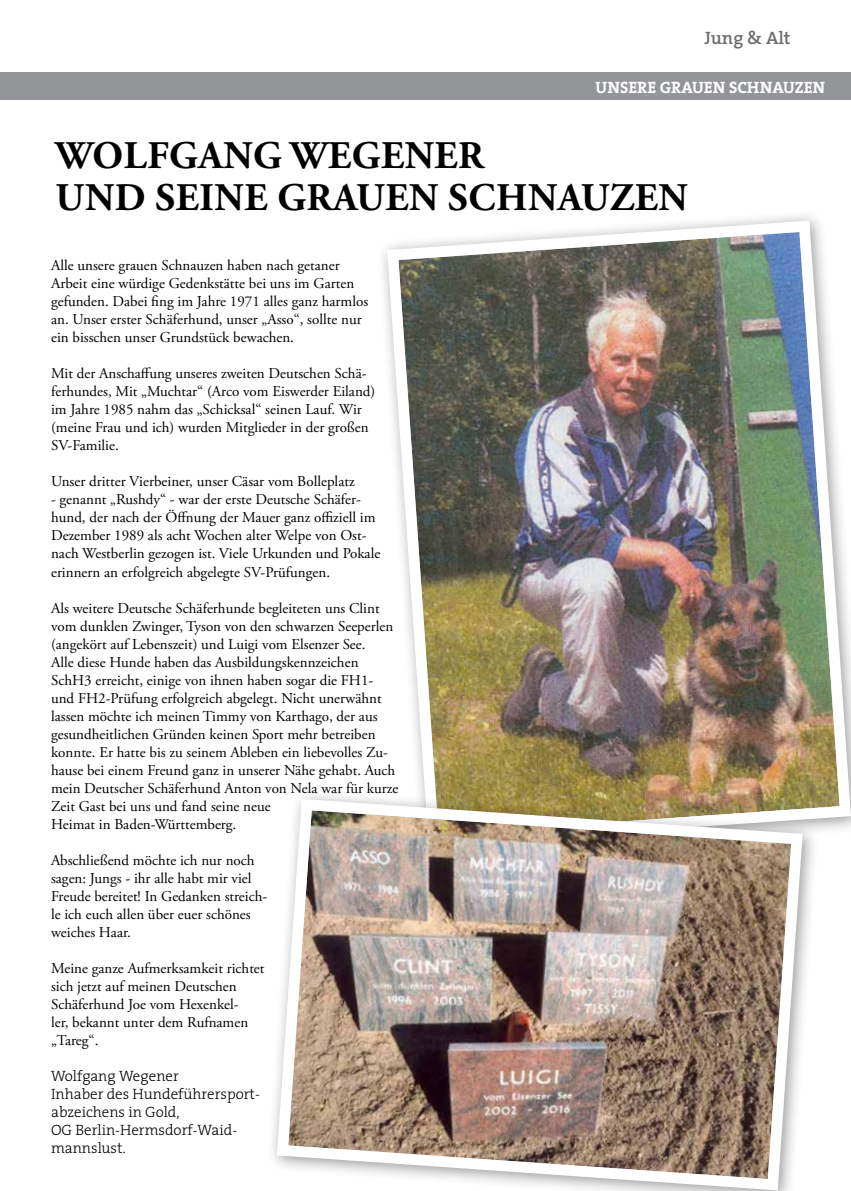
<style>
.page{position:relative;width:851px;height:1191px;background:#fff}
.page>*{position:absolute;margin:0;border:0;box-sizing:border-box;transform-origin:0 0}
.t1{font:700 39px/42px "Adobe Garamond Pro";letter-spacing:.015em;color:#000}
.t2{font:600 18px "The Serif";color:#6d6e71}
.t3{font:700 16.5px "The Serif";color:#fff}
.t4{font:15px/18px "Adobe Garamond Pro";color:#000}
.t5{font:300 15px/18px "The Serif";color:#000}
</style>
<div class="page">
<div style="left:0;top:72px;width:850px;height:28px;background:#939598"></div>
<img style="left:383px;top:216px;width:467px;height:614px">
<div style="left:266px;top:788px;width:553px;height:403px;background:#000;opacity:.4"></div>
<img style="left:271px;top:793px;width:537px;height:398px">
<p class="t2" style="left:704px;top:27px;width:88px">Jung &amp; Alt</p>
<p class="t3" style="left:595px;top:77px;width:231px">UNSERE GRAUEN SCHNAUZEN</p>
<h1 class="t1" style="left:56px;top:135px;width:633px">WOLFGANG WEGENER<br>UND SEINE GRAUEN SCHNAUZEN</h1>
<p class="t4" style="left:51px;top:257px;width:318px">Alle unsere grauen Schnauzen haben nach getaner Arbeit eine würdige Gedenkstätte bei uns im Garten gefunden. Dabei fing im Jahre 1971 alles ganz harmlos an. Unser erster Schäferhund, unser „Asso“, sollte nur ein bisschen unser Grundstück bewachen.</p>
<p class="t4" style="left:51px;top:365px;width:326px">Mit der Anschaffung unseres zweiten Deutschen Schä&shy;ferhundes, Mit „Muchtar“ (Arco vom Eiswerder Eiland) im Jahre 1985 nahm das „Schicksal“ seinen Lauf. Wir (meine Frau und ich) wurden Mitglieder in der großen SV-Familie.</p>
<p class="t4" style="left:51px;top:473px;width:305px">Unser dritter Vierbeiner, unser Cäsar vom Bolleplatz</p>
<p class="t4" style="left:51px;top:491px;width:331px">- genannt „Rushdy“ - war der erste Deutsche Schäfer&shy;hund, der nach der Öffnung der Mauer ganz offiziell im Dezember 1989 als acht Wochen alter Welpe von Ost&shy;nach Westberlin gezogen ist. Viele Urkunden und Pokale erinnern an erfolgreich abgelegte SV-Prüfungen.</p>
<p class="t4" style="left:51px;top:599px;width:349px">Als weitere Deutsche Schäferhunde begleiteten uns Clint vom dunklen Zwinger, Tyson von den schwarzen Seeperlen (angekört auf Lebenszeit) und Luigi vom Elsenzer See.<br>Alle diese Hunde haben das Ausbildungskennzeichen SchH3 erreicht, einige von ihnen haben sogar die FH1- und FH2-Prüfung erfolgreich abgelegt. Nicht unerwähnt lassen möchte ich meinen Timmy von Karthago, der aus gesundheitlichen Gründen keinen Sport mehr betreiben konnte. Er hatte bis zu seinem Ableben ein liebevolles Zu&shy;hause bei einem Freund ganz in unserer Nähe gehabt. Auch mein Deutscher Schäferhund Anton von Nela war für kurze Zeit Gast bei uns und fand seine neue<br>Heimat in Baden-Württemberg.</p>
<p class="t4" style="left:51px;top:851px;width:218px">Abschließend möchte ich nur noch sagen: Jungs - ihr alle habt mir viel<br>Freude bereitet! In Gedanken streich&shy;le ich euch allen über euer schönes weiches Haar.</p>
<p class="t4" style="left:51px;top:959px;width:215px">Meine ganze Aufmerksamkeit richtet sich jetzt auf meinen Deutschen<br>Schäferhund Joe vom Hexenkel-<br>ler, bekannt unter dem Rufnamen „Tareg“.</p>
<p class="t5" style="left:51px;top:1066px;width:210px">Wolfgang Wegener<br>Inhaber des Hundeführersport&shy;abzeichens in Gold,<br>OG Berlin-Hermsdorf-Waid&shy;mannslust.</p>
</div>
